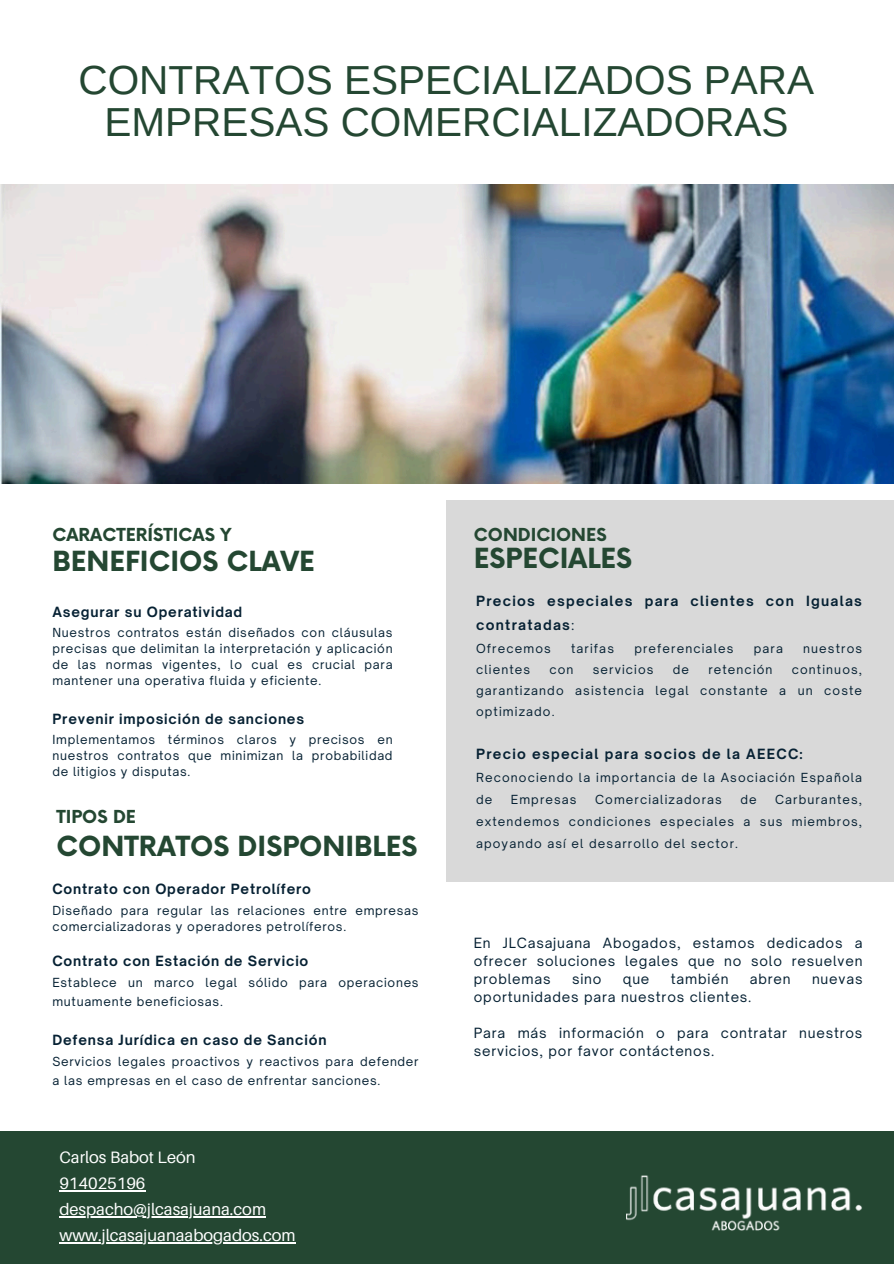
<style>
.page{position:relative;width:894px;height:1264px;background:#fff}
.page>*{position:absolute;margin:0;border:0;box-sizing:border-box;transform-origin:0 0}
.t1{font:40.5px/41.7px "Arimo";color:#244732;text-align:center}
.t2{font:700 27px "Now";color:#244732}
.t3{font:700 17.4px "Now";color:#244732}
.t4{font:16.5px/25.8px "Aileron";color:#fff}
.t5{font:13.5px/18px "Open Sauce One";letter-spacing:.06em;color:#062133;text-align:justify}
.t6{font:700 13.5px "Open Sauce One";letter-spacing:.06em;color:#062133}
.t7{font:700 13.5px/24px "Open Sauce One";letter-spacing:.095em;color:#062133}
.t8{font:12px/16px "Open Sauce One";letter-spacing:.06em;color:#062133;text-align:justify}
.t9{font:12px/22px "Open Sauce One";letter-spacing:.095em;color:#062133}
.s1{font-weight:400}
</style>
<div class="page">
<div style="left:0;top:1130px;width:893px;height:133px;background:#244732"></div>
<div style="left:446px;top:500px;width:447px;height:381px;background:#d9d9d9"></div>
<img style="left:0;top:184px;width:893px;height:299px">
<img style="left:626px;top:1175px;width:236px;height:56px">
<hr style="left:59px;top:1190px;width:86px;height:1px;background:#fff">
<hr style="left:59px;top:1216px;width:207px;height:1px;background:#fff">
<hr style="left:59px;top:1242px;width:236px;height:1px;background:#fff">
<h3 class="t1" style="left:78px;top:59px;width:737px">CONTRATOS ESPECIALIZADOS PARA<br>EMPRESAS COMERCIALIZADORAS</h3>
<h2 class="t3" style="left:52px;top:525px;width:181px">CARACTERÍSTICAS Y</h2>
<p class="t2" style="left:52px;top:547px;width:264px">BENEFICIOS CLAVE</p>
<p class="t6" style="left:52px;top:603px;width:191px">Asegurar su Operatividad</p>
<p class="t8" style="left:52px;top:624px;width:341px">Nuestros contratos están diseñados con cláusulas precisas que delimitan la interpretación y aplicación de las normas vigentes, lo cual es crucial para mantener una operativa fluida y eficiente.</p>
<p class="t6" style="left:52px;top:710px;width:253px">Prevenir imposición de sanciones</p>
<p class="t8" style="left:52px;top:731px;width:341px">Implementamos términos claros y precisos en nuestros contratos que minimizan la probabilidad de litigios y disputas.</p>
<h2 class="t3" style="left:57px;top:807px;width:81px">TIPOS DE</h2>
<h2 class="t2" style="left:57px;top:831px;width:362px">CONTRATOS DISPONIBLES</h2>
<p class="t6" style="left:52px;top:880px;width:260px">Contrato con Operador Petrolífero</p>
<p class="t8" style="left:52px;top:902px;width:367px">Diseñado para regular las relaciones entre empresas comercializadoras y operadores petrolíferos.</p>
<p class="t6" style="left:52px;top:952px;width:257px">Contrato con Estación de Servicio</p>
<p class="t8" style="left:52px;top:972px;width:367px;line-height:19px">Establece un marco legal sólido para operaciones mutuamente beneficiosas.</p>
<p class="t6" style="left:52px;top:1031px;width:275px">Defensa Jurídica en caso de Sanción</p>
<h3 class="t8" style="left:52px;top:1051px;width:367px;line-height:19px">Servicios legales proactivos y reactivos para defender a las empresas en el caso de enfrentar sanciones.</h3>
<p class="t4" style="left:59px;top:1144px;width:138px">Carlos Babot León<br>914025196</p>
<p class="t4" style="left:59px;top:1196px;width:208px">despacho@jlcasajuana.com</p>
<p class="t4" style="left:59px;top:1221px;width:237px">www.jlcasajuanaabogados.com</p>
<p class="t3" style="left:473px;top:525px;width:134px">CONDICIONES</p>
<p class="t2" style="left:473px;top:544px;width:160px">ESPECIALES</p>
<h5 class="t7" style="left:476px;top:588px;width:387px">Precios especiales para clientes con Igualas contratadas<span class="s1">:</span></h5>
<h5 class="t9" style="left:476px;top:637px;width:76px">Ofrecemos</h5>
<h5 class="t9" style="left:571px;top:637px;width:44px">tarifas</h5>
<h5 class="t9" style="left:634px;top:637px;width:101px">preferenciales</h5>
<h5 class="t8" style="left:753px;top:640px;width:31px">para</h5>
<h5 class="t9" style="left:803px;top:637px;width:60px">nuestros</h5>
<h5 class="t9" style="left:476px;top:658px;width:56px">clientes</h5>
<h5 class="t8" style="left:549px;top:661px;width:26px">con</h5>
<h5 class="t9" style="left:592px;top:658px;width:62px">servicios</h5>
<h5 class="t8" style="left:672px;top:661px;width:18px">de</h5>
<h5 class="t9" style="left:708px;top:658px;width:66px">retención</h5>
<h5 class="t8" style="left:476px;top:659px;width:387px;line-height:21px;text-indent:315px">continuos, garantizando asistencia legal constante a un coste optimizado.</h5>
<h4 class="t7" style="left:476px;top:741px;width:328px">Precio especial para socios de la AEECC:</h4>
<p class="t9" style="left:476px;top:766px;width:387px">Reconociendo la importancia de la Asociación Española de</p>
<p class="t8" style="left:476px;top:788px;width:387px;line-height:22px;text-indent:299px">Carburantes, extendemos condiciones especiales a sus miembros, apoyando así el desarrollo del sector.</p>
<p class="t9" style="left:510px;top:788px;width:67px">Empresas</p>
<p class="t9" style="left:595px;top:788px;width:128px">Comercializadoras</p>
<p class="t8" style="left:740px;top:791px;width:18px">de</p>
<p class="t5" style="left:473px;top:933px;width:390px">En JLCasajuana Abogados, estamos dedicados a ofrecer soluciones legales que no solo resuelven problemas</p>
<p class="t5" style="left:572px;top:969px;width:31px">sino</p>
<p class="t5" style="left:622px;top:969px;width:28px">que</p>
<p class="t5" style="left:670px;top:969px;width:59px">también</p>
<p class="t5" style="left:749px;top:969px;width:42px">abren</p>
<p class="t5" style="left:811px;top:969px;width:52px">nuevas</p>
<p class="t5" style="left:473px;top:987px;width:279px">oportunidades para nuestros clientes.</p>
<p class="t5" style="left:473px;top:1023px;width:390px">Para más información o para contratar nuestros servicios, por favor contáctenos.</p>
</div>
